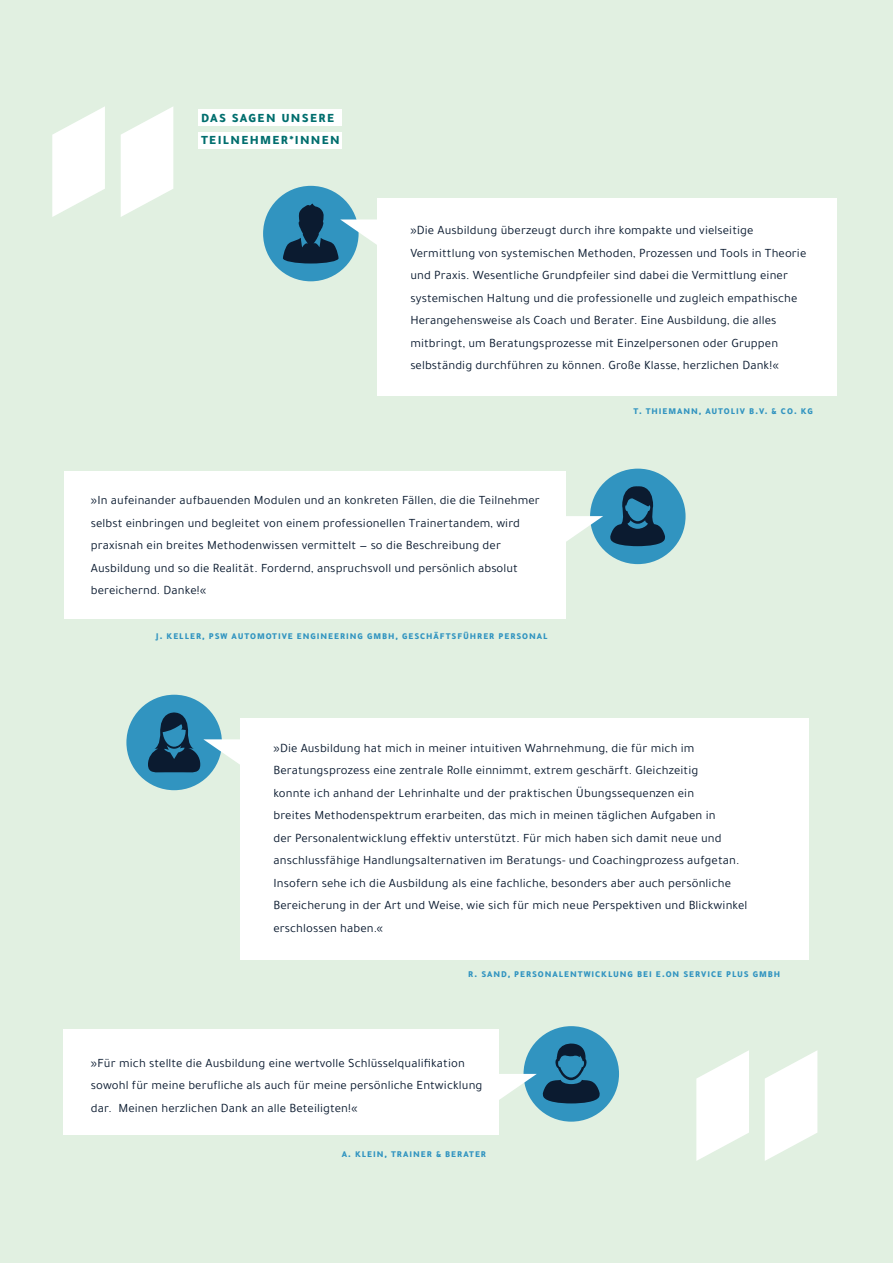
<style>
.page{position:relative;width:893px;height:1263px;background:#e1f0e1}
.page>*{position:absolute;margin:0;border:0;box-sizing:border-box;transform-origin:0 0}
.t1{font:12.75px/22.5px "Tajawal";letter-spacing:.01em;color:#0b1b30}
.t2{font:900 12.75px/22.5px "Tajawal";letter-spacing:.1em;color:#006e6e}
.t3{font:900 9px "Tajawal";letter-spacing:.1em;color:#3194c0}
</style>
<div class="page">
<svg style="left:52px;top:106px;width:121px;height:111px"></svg>
<svg style="left:696px;top:1050px;width:121px;height:111px"></svg>
<div style="left:198px;top:109px;width:143px;height:16px;background:#fff"></div>
<div style="left:198px;top:132px;width:143px;height:16px;background:#fff"></div>
<div style="left:263px;top:186px;width:96px;height:95px;background:#3194c0;border-radius:50%"></div>
<div style="left:377px;top:198px;width:460px;height:197px;background:#fff"></div>
<svg style="left:283px;top:204px;width:94px;height:59px"></svg>
<div style="left:590px;top:469px;width:96px;height:95px;background:#3194c0;border-radius:50%"></div>
<svg style="left:610px;top:486px;width:55px;height:60px"></svg>
<div style="left:64px;top:471px;width:502px;height:147px;background:#fff"></div>
<svg style="left:566px;top:516px;width:37px;height:33px"></svg>
<div style="left:126px;top:695px;width:96px;height:95px;background:#3194c0;border-radius:50%"></div>
<div style="left:240px;top:718px;width:569px;height:241px;background:#fff"></div>
<svg style="left:148px;top:711px;width:92px;height:63px"></svg>
<div style="left:523px;top:1026px;width:96px;height:96px;background:#3194c0;border-radius:50%"></div>
<svg style="left:543px;top:1043px;width:57px;height:60px"></svg>
<div style="left:64px;top:1029px;width:435px;height:105px;background:#fff"></div>
<svg style="left:499px;top:1074px;width:38px;height:33px"></svg>
<p class="t2" style="left:201px;top:105px;width:140px">DAS SAGEN UNSERE<br>TEILNEHMER*INNEN</p>
<p class="t1" style="left:410px;top:219px;width:397px">»Die Ausbildung überzeugt durch ihre kompakte und vielseitige Vermittlung von systemischen Methoden, Prozessen und Tools in Theorie und Praxis. Wesentliche Grundpfeiler sind dabei die Vermittlung einer systemischen Haltung und die professionelle und zugleich empathische Herangehensweise als Coach und Berater. Eine Ausbildung, die alles mitbringt, um Beratungsprozesse mit Einzelpersonen oder Gruppen selbständig durchführen zu können. Große Klasse, herzlichen Dank!«</p>
<p class="t3" style="left:634px;top:403px;width:181px">T. THIEMANN, AUTOLIV B.V. &amp; CO. KG</p>
<p class="t1" style="left:91px;top:489px;width:450px">»In aufeinander aufbauenden Modulen und an konkreten Fällen, die die Teilnehmer selbst einbringen und begleitet von einem professionellen Trainertandem, wird praxisnah ein breites Methodenwissen vermittelt — so die Beschreibung der Ausbildung und so die Realität. Fordernd, anspruchsvoll und persönlich absolut bereichernd. Danke!«</p>
<p class="t3" style="left:156px;top:628px;width:393px">J. KELLER, PSW AUTOMOTIVE ENGINEERING GMBH, GESCHÄFTSFÜHRER PERSONAL</p>
<p class="t1" style="left:273px;top:736px;width:475px">»Die Ausbildung hat mich in meiner intuitiven Wahrnehmung, die für mich im Beratungsprozess eine zentrale Rolle einnimmt, extrem geschärft. Gleichzeitig<br>konnte ich anhand der Lehrinhalte und der praktischen Übungssequenzen ein<br>breites Methodenspektrum erarbeiten, das mich in meinen täglichen Aufgaben in<br>der Personalentwicklung effektiv unterstützt. Für mich haben sich damit neue und anschlussfähige Handlungsalternativen im Beratungs- und Coachingprozess aufgetan.<br>Insofern sehe ich die Ausbildung als eine fachliche, besonders aber auch persönliche Bereicherung in der Art und Weise, wie sich für mich neue Perspektiven und Blickwinkel erschlossen haben.«</p>
<p class="t3" style="left:468px;top:966px;width:314px">R. SAND, PERSONALENTWICKLUNG BEI E.ON SERVICE PLUS GMBH</p>
<p class="t1" style="left:91px;top:1051px;width:393px">»Für mich stellte die Ausbildung eine wertvolle Schlüsselqualifikation sowohl für meine berufliche als auch für meine persönliche Entwicklung dar. Meinen herzlichen Dank an alle Beteiligten!«</p>
<p class="t3" style="left:342px;top:1146px;width:146px">A. KLEIN, TRAINER &amp; BERATER</p>
</div>
